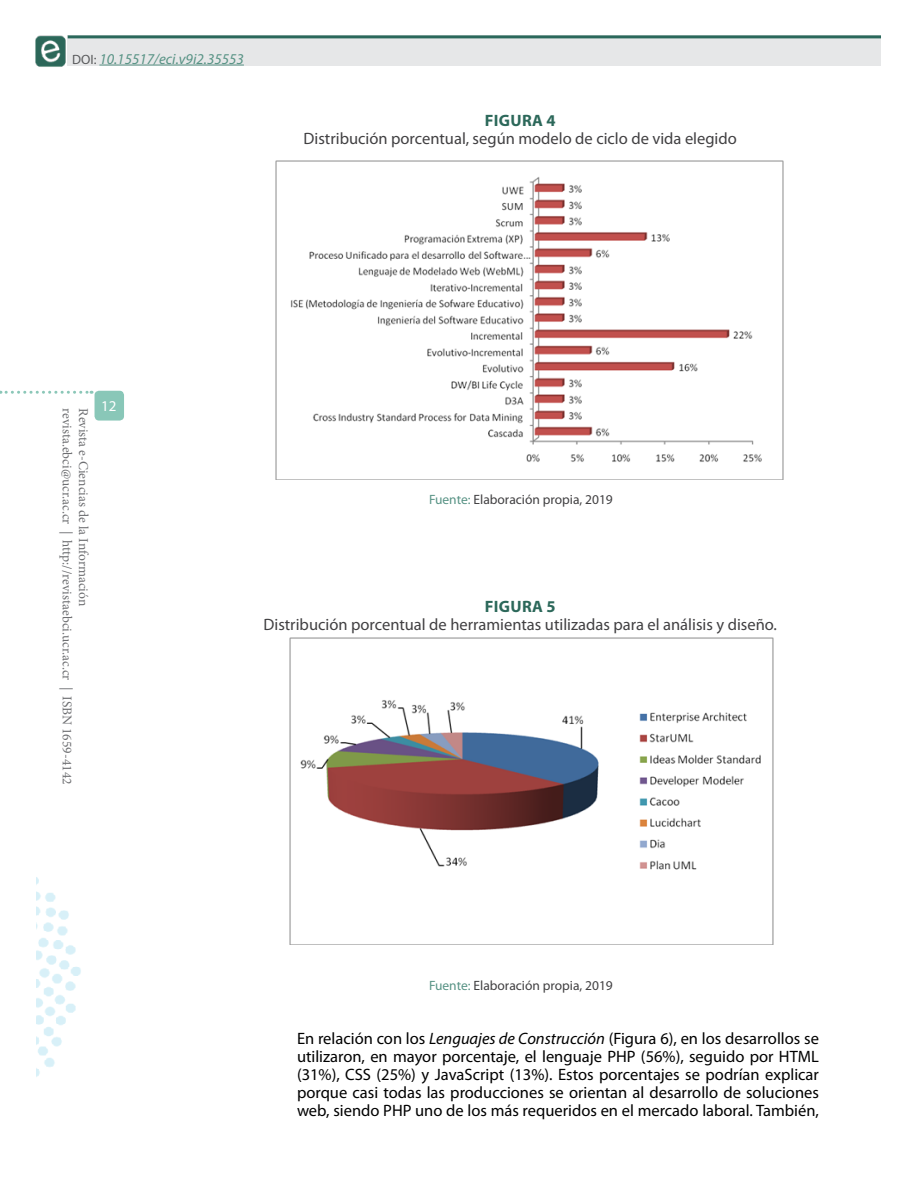
<style>
.page{position:relative;width:918px;height:1188px;background:#fff}
.page>*{position:absolute;margin:0;border:0;box-sizing:border-box;transform-origin:0 0}
.t1{font:16.5px/18px "Myriad Pro";color:#000;text-align:justify}
.t2{font:16.5px "Myriad Pro";color:#414042}
.t3{font:700 16.5px "Myriad Pro";letter-spacing:.02em;color:#2c685a}
.t4{font:italic 15px "Myriad Pro";color:#589385}
.t5{font:15px "Myriad Pro";color:#fff}
.t6{font:13.5px "Minion Pro";color:#6d6e71}
.t7{font:13.5px "Myriad Pro";color:#414042}
.s1{font-style:normal;font-size:13.5px;color:#58595b}
.s2{color:#589385}
.s3{font-style:italic}
</style>
<div class="page">
<img style="left:35px;top:35px;width:33px;height:32px">
<div style="left:68px;top:35px;width:813px;height:31px;background:#e6e7e8"></div>
<hr style="left:99px;top:65px;width:145px;height:1px;background:#589385">
<hr style="left:68px;top:35px;width:813px;height:3px;background:#2a685b">
<svg style="left:0;top:391px;width:92px;height:3px"></svg>
<div style="left:95px;top:391px;width:29px;height:30px;background:#89c7b8;border-radius:4px"></div>
<img style="left:36px;top:877px;width:45px;height:200px">
<img style="left:275px;top:161px;width:509px;height:318px">
<img style="left:289px;top:637px;width:485px;height:308px">
<p class="t4" style="left:72px;top:49px;width:173px"><span class="s1">DOI:</span> 10.15517/eci.v9i2.35553</p>
<p class="t3" style="left:485px;top:111px;width:72px">FIGURA 4</p>
<p class="t2" style="left:304px;top:128px;width:435px">Distribución porcentual, según modelo de ciclo de vida elegido</p>
<p class="t6" style="left:76px;top:408px;width:378px;rotate:90deg">revista.ebci@ucr.ac.cr | http://revistaebci.ucr.ac.cr | ISBN 1659-4142</p>
<p class="t6" style="left:92px;top:408px;width:199px;rotate:90deg">Revista e-Ciencias de la Información</p>
<p class="t5" style="left:101px;top:397px;width:17px">12</p>
<p class="t7" style="left:429px;top:491px;width:185px"><span class="s2">Fuente:</span> Elaboración propia, 2019</p>
<p class="t3" style="left:485px;top:597px;width:72px">FIGURA 5</p>
<p class="t2" style="left:263px;top:614px;width:515px">Distribución porcentual de herramientas utilizadas para el análisis y diseño.</p>
<p class="t7" style="left:429px;top:977px;width:185px"><span class="s2">Fuente:</span> Elaboración propia, 2019</p>
<p class="t1" style="left:297px;top:1029px;width:524px">En relación con los <span class="s3">Lenguajes de Construcción</span> (Figura 6), en los desarrollos se utilizaron, en mayor porcentaje, el lenguaje PHP (56%), seguido por HTML (31%), CSS (25%) y JavaScript (13%). Estos porcentajes se podrían explicar porque casi todas las producciones se orientan al desarrollo de soluciones web, siendo PHP uno de los más requeridos en el mercado laboral. También,</p>
</div>
